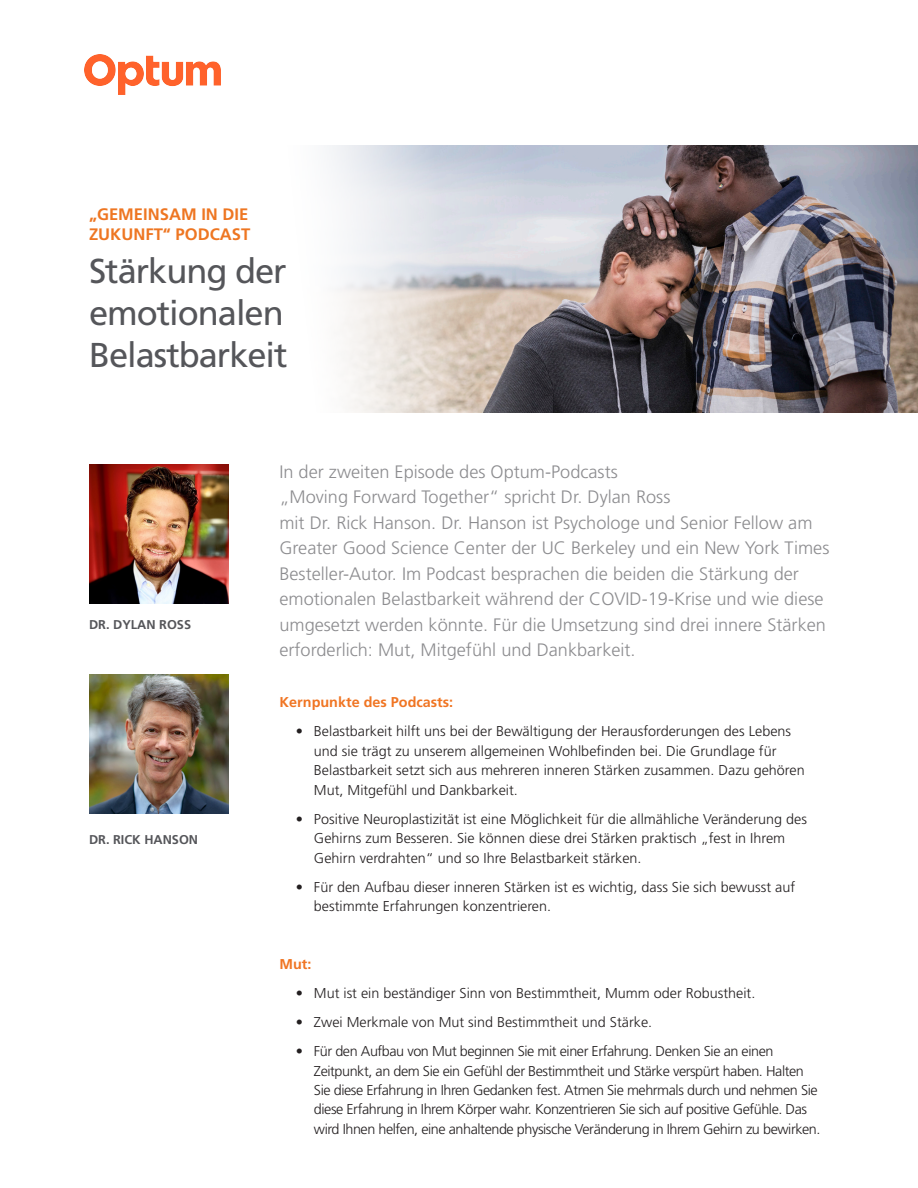
<style>
.page{position:relative;width:918px;height:1188px;background:#fff}
.page>*{position:absolute;margin:0;border:0;box-sizing:border-box;transform-origin:0 0}
.t1{font:34.5px/42px "Frutiger LT Std";letter-spacing:-.03em;color:#55565a;text-align:justify}
.Body{font:300 18px/25.5px "Frutiger LT Std";color:#8c8c8f}
.t2{font:700 16.65px/20.2px "Frutiger LT Std";color:#ee7622}
.Body-2{font:300 14.25px/19.5px "Frutiger LT Std";color:#231f20}
.Body-3{font:300 14.25px/19.5px "Frutiger LT Std";letter-spacing:-.03em;color:#231f20}
.Body-4{font:700 14.25px "Frutiger LT Std";color:#f07523}
.t3{font:700 12.75px "Frutiger LT Std";color:#55565a}
</style>
<div class="page">
<img style="left:89px;top:674px;width:139px;height:139px">
<img style="left:327px;top:146px;width:591px;height:267px">
<img style="left:89px;top:464px;width:139px;height:140px">
<img style="left:85px;top:55px;width:135px;height:39px">
<p class="t2" style="left:89px;top:204px;width:163px">„GEMEINSAM IN DIE<br>ZUKUNFT“ PODCAST</p>
<p class="t1" style="left:89px;top:250px;width:200px">Stärkung der emotionalen Belastbarkeit</p>
<p class="t3" style="left:89px;top:617px;width:104px">DR. DYLAN ROSS</p>
<p class="t3" style="left:89px;top:832px;width:111px">DR. RICK HANSON</p>
<p class="Body" style="left:279px;top:459px;width:551px">In der zweiten Episode des Optum-Podcasts<br>„Moving Forward Together“ spricht Dr. Dylan Ross<br>mit Dr. Rick Hanson. Dr. Hanson ist Psychologe und Senior Fellow am Greater Good Science Center der UC Berkeley und ein New York Times Besteller-Autor. Im Podcast besprachen die beiden die Stärkung der emotionalen Belastbarkeit während der COVID-19-Krise und wie diese umgesetzt werden könnte. Für die Umsetzung sind drei innere Stärken erforderlich: Mut, Mitgefühl und Dankbarkeit.</p>
<p class="Body-4" style="left:279px;top:694px;width:175px">Kernpunkte des Podcasts:</p>
<p class="Body-2" style="left:314px;top:722px;width:492px;text-indent:-18px">• Belastbarkeit hilft uns bei der Bewältigung der Herausforderungen des Lebens und sie trägt zu unserem allgemeinen Wohlbefinden bei. Die Grundlage für Belastbarkeit setzt sich aus mehreren inneren Stärken zusammen. Dazu gehören Mut, Mitgefühl und Dankbarkeit.</p>
<p class="Body-2" style="left:314px;top:809px;width:495px;text-indent:-18px">• Positive Neuroplastizität ist eine Möglichkeit für die allmähliche Veränderung des<br>Gehirns zum Besseren. Sie können diese drei Stärken praktisch „fest in Ihrem<br>Gehirn verdrahten“ und so Ihre Belastbarkeit stärken.</p>
<p class="Body-2" style="left:314px;top:877px;width:483px;text-indent:-18px">• Für den Aufbau dieser inneren Stärken ist es wichtig, dass Sie sich bewusst auf bestimmte Erfahrungen konzentrieren.</p>
<p class="Body-4" style="left:279px;top:956px;width:33px">Mut:</p>
<p class="Body-2" style="left:296px;top:984px;width:461px">• Mut ist ein beständiger Sinn von Bestimmtheit, Mumm oder Robustheit.</p>
<p class="Body-2" style="left:296px;top:1013px;width:358px">• Zwei Merkmale von Mut sind Bestimmtheit und Stärke.</p>
<p class="Body-3" style="left:314px;top:1042px;width:508px;text-indent:-18px">• Für den Aufbau von Mut beginnen Sie mit einer Erfahrung. Denken Sie an einen Zeitpunkt, an dem Sie ein Gefühl der Bestimmtheit und Stärke verspürt haben. Halten Sie diese Erfahrung in Ihren Gedanken fest. Atmen Sie mehrmals durch und nehmen Sie diese Erfahrung in Ihrem Körper wahr. Konzentrieren Sie sich auf positive Gefühle. Das wird Ihnen helfen, eine anhaltende physische Veränderung in Ihrem Gehirn zu bewirken.</p>
</div>
